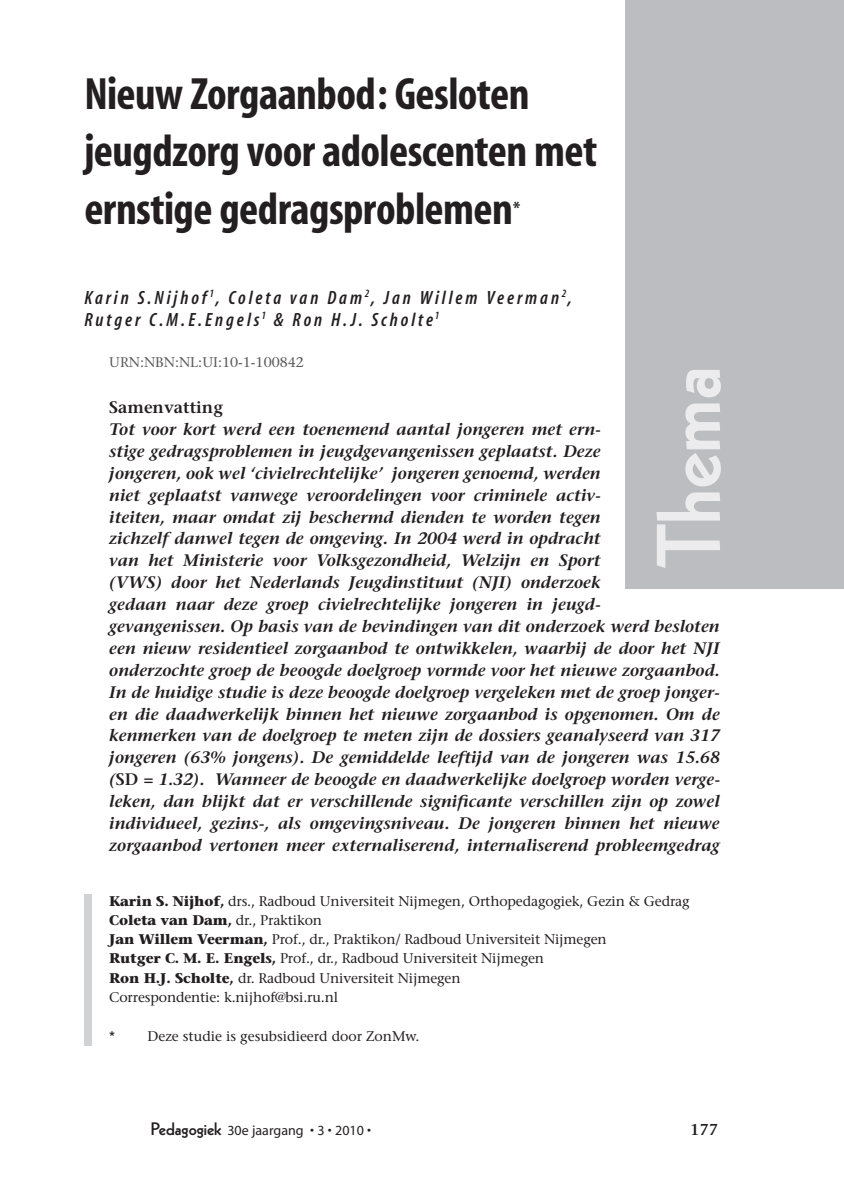
<style>
.page{position:relative;width:844px;height:1191px;background:#fff}
.page>*{position:absolute;margin:0;border:0;box-sizing:border-box;transform-origin:0 0}
.t1{font:800 87.5px "Kabel";color:#ececee}
.t2{font:45.5px/57.8px "Myriad MM 700 300";letter-spacing:-.01em;color:#231f20}
.t3{font:19.25px/21.9px "Myriad MM It 565 300";letter-spacing:.15em;color:#231f20}
.t4{font:18.2px "Myriad MM 700 300";color:#231f20}
.t5{font:italic 600 16.62px/21.9px "Stone Serif";color:#231f20}
.t6{font:600 16.62px "Stone Serif";color:#231f20}
.t7{font:600 15.75px "Stone Serif";color:#231f20}
.t8{font:14px/19.2px "Stone Serif";letter-spacing:-.01em;color:#231f20}
.t9{font:14px "Myriad MM 400 600";color:#231f20}
.t10{font:14px "Stone Serif";color:#5a5a5a}
.s1{font-style:normal}
.s2{font-weight:700}
.s3{font-family:"Kabel";font-weight:800;font-size:17.5px}
</style>
<div class="page">
<div style="left:84px;top:894px;width:8px;height:151px;background:#d1d2d4"></div>
<div style="left:625px;top:0;width:218px;height:588px;background:#bcbdc0"></div>
<h2 class="t2" style="left:84px;top:67px;width:514px">Nieuw Zorgaanbod: Gesloten jeugdzorg voor adolescenten met ernstige gedragsproblemen</h2>
<p class="t4" style="left:513px;top:199px;width:9px">*</p>
<p class="t3" style="left:84px;top:287px;width:489px">Karin S.Nijhof<sup>1</sup>, Coleta van Dam<sup>2</sup>, Jan Willem Veerman<sup>2</sup>,<br>Rutger C.M.E.Engels<sup>1</sup> &amp; Ron H.J. Scholte<sup>1</sup></p>
<p class="t10" style="left:109px;top:353px;width:196px">URN:NBN:NL:UI:10-1-100842</p>
<p class="t6" style="left:109px;top:397px;width:115px">Samenvatting</p>
<p class="t5" style="left:109px;top:418px;width:612px">Tot voor kort werd een toenemend aantal jongeren met ern-<br>stige gedragsproblemen in jeugdgevangenissen geplaatst. Deze<br>jongeren, ook wel ‘civielrechtelijke’ jongeren genoemd, werden<br>niet geplaatst vanwege veroordelingen voor criminele activ-<br>iteiten, maar omdat zij beschermd dienden te worden tegen<br>zichzelf danwel tegen de omgeving. In 2004 werd in opdracht<br>van het Ministerie voor Volksgezondheid, Welzijn en Sport<br>(VWS) door het Nederlands Jeugdinstituut (NJI) onderzoek<br>gedaan naar deze groep civielrechtelijke jongeren in jeugd&shy;gevangenissen. Op basis van de bevindingen van dit onderzoek werd besloten een nieuw residentieel zorgaanbod te ontwikkelen, waarbij de door het NJI onderzochte groep de beoogde doelgroep vormde voor het nieuwe zorgaanbod.<br>In de huidige studie is deze beoogde doelgroep vergeleken met de groep jonger&shy;en die daadwerkelijk binnen het nieuwe zorgaanbod is opgenomen. Om de kenmerken van de doelgroep te meten zijn de dossiers geanalyseerd van 317 jongeren (63% jongens). De gemiddelde leeftijd van de jongeren was 15.68 (<span class="s1">SD</span> = 1.32). Wanneer de beoogde en daadwerkelijke doelgroep worden verge&shy;leken, dan blijkt dat er verschillende significante verschillen zijn op zowel individueel, gezins-, als omgevingsniveau. De jongeren binnen het nieuwe zorgaanbod vertonen meer externaliserend, internaliserend probleemgedrag</p>
<h1 class="t1" style="left:638px;top:566px;width:202px;rotate:-90deg">Thema</h1>
<p class="t8" style="left:109px;top:891px;width:582px"><span class="s2">Karin S. Nijhof,</span> drs., Radboud Universiteit Nijmegen, Orthopedagogiek, Gezin &amp; Gedrag <span class="s2">Coleta van Dam,</span> dr., Praktikon<br><span class="s2">Jan Willem Veerman,</span> Prof., dr., Praktikon/ Radboud Universiteit Nijmegen<br><span class="s2">Rutger C. M. E. Engels,</span> Prof., dr., Radboud Universiteit Nijmegen<br><span class="s2">Ron H.J. Scholte,</span> dr. Radboud Universiteit Nijmegen<br>Correspondentie: k.nijhof@bsi.ru.nl</p>
<p class="t8" style="left:109px;top:1026px;width:312px">* Deze studie is gesubsidieerd door ZonMw.</p>
<p class="t9" style="left:151px;top:1123px;width:222px"><span class="s3">Pedagogiek</span> 30e jaargang • 3 • 2010 •</p>
<p class="t7" style="left:690px;top:1120px;width:30px">177</p>
</div>
